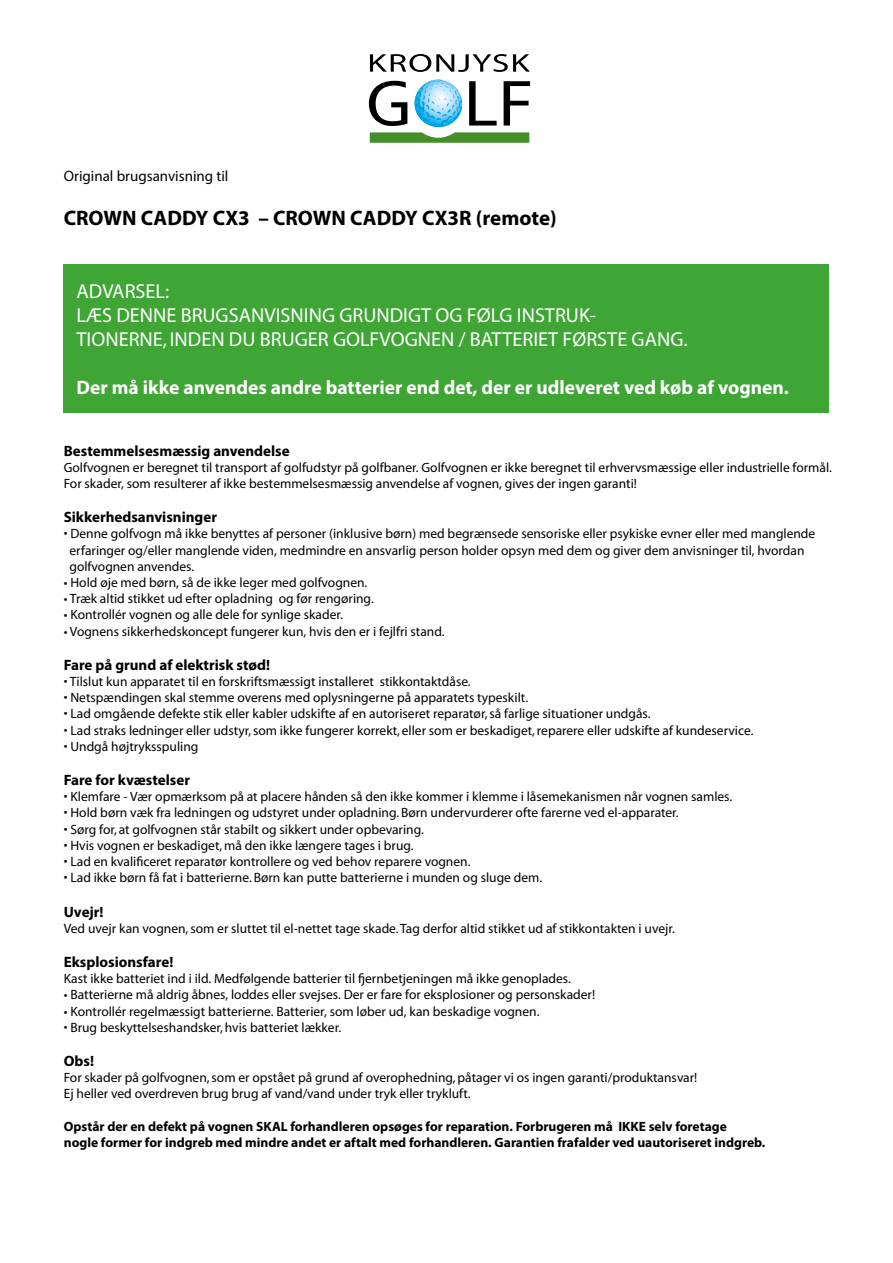
<style>
.page{position:relative;width:893px;height:1263px;background:#fff}
.page>*{position:absolute;margin:0;border:0;box-sizing:border-box;transform-origin:0 0}
.t1{font:700 21px "Myriad Pro";color:#000}
.t2{font:20.25px/24.3px "Myriad";color:#fff}
.t3{font:700 19.5px "Myriad Pro";color:#fff}
.t4{font:700 15px "Myriad Pro";color:#000}
.t5{font:15px "Myriad Pro";color:#000}
.t6{font:13.5px/16.2px "Myriad";color:#000}
.t7{font:13.5px/16.2px "Myriad Pro";color:#000}
.t8{font:700 13.5px/16.2px "Myriad Pro";color:#000}
</style>
<div class="page">
<svg style="left:370px;top:54px;width:160px;height:18px"></svg>
<svg style="left:369px;top:80px;width:161px;height:63px"></svg>
<div style="left:64px;top:264px;width:765px;height:148px;background:#3fa535"></div>
<p class="t5" style="left:64px;top:167px;width:166px">Original brugsanvisning til</p>
<h1 class="t1" style="left:64px;top:204px;width:495px">CROWN CADDY CX3 – CROWN CADDY CX3R (remote)</h1>
<h2 class="t2" style="left:77px;top:279px;width:613px">ADVARSEL:<br>LÆS DENNE BRUGSANVISNING GRUNDIGT OG FØLG INSTRUK-<br>TIONERNE, INDEN DU BRUGER GOLFVOGNEN / BATTERIET FØRSTE GANG.</h2>
<h3 class="t3" style="left:77px;top:374px;width:714px">Der må ikke anvendes andre batterier end det, der er udleveret ved køb af vognen.</h3>
<p class="t4" style="left:64px;top:441px;width:227px">Bestemmelsesmæssig anvendelse</p>
<p class="t7" style="left:64px;top:459px;width:770px">Golfvognen er beregnet til transport af golfudstyr på golfbaner. Golfvognen er ikke beregnet til erhvervsmæssige eller industrielle formål.<br>For skader, som resulterer af ikke bestemmelsesmæssig anvendelse af vognen, gives der ingen garanti!</p>
<p class="t4" style="left:64px;top:507px;width:155px">Sikkerhedsanvisninger</p>
<p class="t6" style="left:64px;top:526px;width:753px">• Denne golfvogn må ikke benyttes af personer (inklusive børn) med begrænsede sensoriske eller psykiske evner eller med manglende</p>
<p class="t7" style="left:70px;top:542px;width:736px">erfaringer og/eller manglende viden, medmindre en ansvarlig person holder opsyn med dem og giver dem anvisninger til, hvordan golfvognen anvendes.</p>
<p class="t7" style="left:64px;top:574px;width:305px">• Hold øje med børn, så de ikke leger med golfvognen.</p>
<p class="t7" style="left:64px;top:590px;width:311px">• Træk altid stikket ud efter opladning og før rengøring.</p>
<p class="t7" style="left:64px;top:607px;width:281px">• Kontrollér vognen og alle dele for synlige skader.</p>
<p class="t7" style="left:64px;top:623px;width:382px">• Vognens sikkerhedskoncept fungerer kun, hvis den er i fejlfri stand.</p>
<p class="t4" style="left:64px;top:655px;width:208px">Fare på grund af elektrisk stød!</p>
<p class="t6" style="left:64px;top:674px;width:408px">• Tilslut kun apparatet til en forskriftsmæssigt installeret stikkontaktdåse.</p>
<p class="t6" style="left:64px;top:690px;width:466px">• Netspændingen skal stemme overens med oplysningerne på apparatets typeskilt.</p>
<p class="t6" style="left:64px;top:706px;width:588px">• Lad omgående defekte stik eller kabler udskifte af en autoriseret reparatør, så farlige situationer undgås.</p>
<p class="t6" style="left:64px;top:723px;width:691px">• Lad straks ledninger eller udstyr, som ikke fungerer korrekt, eller som er beskadiget, reparere eller udskifte af kundeservice.</p>
<p class="t6" style="left:64px;top:739px;width:136px">• Undgå højtryksspuling</p>
<p class="t4" style="left:64px;top:770px;width:128px">Fare for kvæstelser</p>
<p class="t6" style="left:64px;top:789px;width:670px">• Klemfare - Vær opmærksom på at placere hånden så den ikke kommer i klemme i låsemekanismen når vognen samles.</p>
<p class="t6" style="left:64px;top:805px;width:616px">• Hold børn væk fra ledningen og udstyret under opladning. Børn undervurderer ofte farerne ved el-apparater.</p>
<p class="t6" style="left:64px;top:822px;width:362px">• Sørg for, at golfvognen står stabilt og sikkert under opbevaring.</p>
<p class="t6" style="left:64px;top:838px;width:351px">• Hvis vognen er beskadiget, må den ikke længere tages i brug.</p>
<p class="t6" style="left:64px;top:854px;width:408px">• Lad en kvalificeret reparatør kontrollere og ved behov reparere vognen.</p>
<p class="t6" style="left:64px;top:870px;width:480px">• Lad ikke børn få fat i batterierne. Børn kan putte batterierne i munden og sluge dem.</p>
<p class="t4" style="left:64px;top:902px;width:41px">Uvejr!</p>
<p class="t6" style="left:64px;top:921px;width:613px">Ved uvejr kan vognen, som er sluttet til el-nettet tage skade. Tag derfor altid stikket ud af stikkontakten i uvejr.</p>
<p class="t4" style="left:64px;top:952px;width:111px">Eksplosionsfare!</p>
<p class="t7" style="left:64px;top:970px;width:509px">Kast ikke batteriet ind i ild. Medfølgende batterier til fjernbetjeningen må ikke genoplades.</p>
<p class="t7" style="left:64px;top:986px;width:533px">• Batterierne må aldrig åbnes, loddes eller svejses. Der er fare for eksplosioner og personskader!</p>
<p class="t7" style="left:64px;top:1003px;width:477px">• Kontrollér regelmæssigt batterierne. Batterier, som løber ud, kan beskadige vognen.</p>
<p class="t6" style="left:64px;top:1020px;width:279px">• Brug beskyttelseshandsker, hvis batteriet lækker.</p>
<p class="t4" style="left:64px;top:1051px;width:32px">Obs!</p>
<p class="t6" style="left:64px;top:1070px;width:635px">For skader på golfvognen, som er opstået på grund af overophedning, påtager vi os ingen garanti/produktansvar!<br>Ej heller ved overdreven brug brug af vand/vand under tryk eller trykluft.</p>
<p class="t8" style="left:64px;top:1117px;width:703px">Opstår der en defekt på vognen SKAL forhandleren opsøges for reparation. Forbrugeren må IKKE selv foretage<br>nogle former for indgreb med mindre andet er aftalt med forhandleren. Garantien frafalder ved uautoriseret indgreb.</p>
</div>
